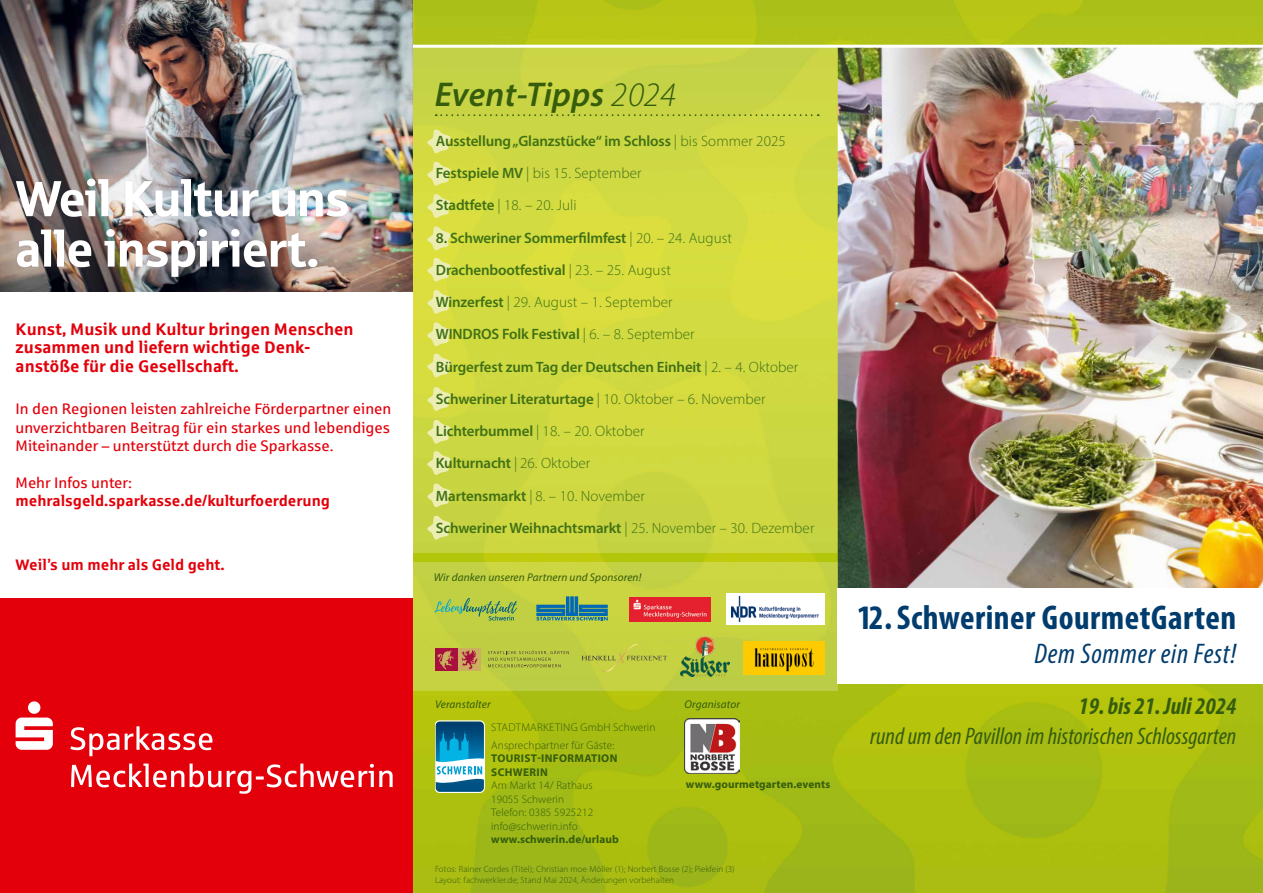
<style>
.page{position:relative;width:1263px;height:893px;background:#fff}
.page>*{position:absolute;margin:0;border:0;box-sizing:border-box;transform-origin:0 0}
.t1{font:50.4px/50.4px "Sparkasse Head";color:#fff}
.t2{font:700 condensed 34.5px "Myriad Pro";letter-spacing:.015em;color:#003c6d}
.t3{font:italic 600 34.5px "Myriad Pro";letter-spacing:.01em;color:#355d0c}
.t4{font:italic condensed 28.5px "Myriad Pro";letter-spacing:.025em;color:#003c6d}
.t5{font:italic condensed 24px "Myriad Pro";color:#355d0c}
.t6{font:italic 700 condensed 24px "Myriad Pro";color:#355d0c}
.t7{font:700 16.8px/18.5px "Sparkasse Rg";color:#e3000b}
.t8{font:15.3px/18.3px "Sparkasse Rg";color:#e3000b;text-align:justify}
.t9{font:700 15.3px "Sparkasse Rg";color:#e3000b}
.t10{font:600 15px/32.2px "Myriad Pro";letter-spacing:-.01em;color:#407115}
.t11{font:300 11.25px/13.5px "Myriad Pro";letter-spacing:.01em;color:#355d0c}
.t12{font:italic 11.25px "Myriad Pro";letter-spacing:.01em;color:#355d0c}
.t13{font:700 11.25px "Myriad Pro";letter-spacing:.01em;color:#355d0c}
.t14{font:700 11.25px/13.5px "Myriad Pro";letter-spacing:.03em;color:#355d0c}
.t15{font:300 9px/10.5px "Myriad Pro";letter-spacing:.01em;color:#355d0c}
.s1{font-weight:300}
</style>
<div class="page">
<img style="left:412px;top:0;width:851px;height:893px">
<div style="left:412px;top:47px;width:426px;height:506px;background:linear-gradient(to right,#cfd842,#d1d941)"></div>
<img style="left:838px;top:48px;width:425px;height:540px">
<div style="left:838px;top:588px;width:425px;height:95px;background:#fff"></div>
<svg style="left:435px;top:720px;width:49px;height:73px"></svg>
<img style="left:684px;top:719px;width:55px;height:55px">
<hr style="left:412px;top:45px;width:851px;height:3px;background:#fff">
<svg style="left:436px;top:114px;width:383px;height:2px"></svg>
<svg style="left:427px;top:354px;width:24px;height:24px"></svg>
<svg style="left:427px;top:483px;width:24px;height:25px"></svg>
<svg style="left:427px;top:322px;width:24px;height:25px"></svg>
<svg style="left:427px;top:451px;width:24px;height:25px"></svg>
<svg style="left:427px;top:129px;width:24px;height:25px"></svg>
<svg style="left:427px;top:162px;width:24px;height:24px"></svg>
<svg style="left:427px;top:194px;width:24px;height:25px"></svg>
<svg style="left:427px;top:226px;width:24px;height:25px"></svg>
<svg style="left:427px;top:258px;width:24px;height:24px"></svg>
<svg style="left:427px;top:290px;width:24px;height:25px"></svg>
<svg style="left:427px;top:420px;width:24px;height:24px"></svg>
<svg style="left:427px;top:387px;width:24px;height:25px"></svg>
<svg style="left:427px;top:516px;width:24px;height:24px"></svg>
<div style="left:412px;top:562px;width:426px;height:129px;background:#c7d242"></div>
<img style="left:629px;top:597px;width:82px;height:24px">
<svg style="left:536px;top:596px;width:72px;height:24px"></svg>
<svg style="left:435px;top:598px;width:82px;height:23px"></svg>
<div style="left:727px;top:593px;width:98px;height:32px;background:#fff"></div>
<img style="left:731px;top:597px;width:88px;height:24px">
<svg style="left:582px;top:644px;width:85px;height:28px"></svg>
<div style="left:435px;top:648px;width:23px;height:23px;background:#a8103e"></div>
<div style="left:458px;top:648px;width:23px;height:23px;background:#cbae60"></div>
<svg style="left:461px;top:650px;width:16px;height:19px"></svg>
<svg style="left:437px;top:651px;width:17px;height:18px"></svg>
<svg style="left:488px;top:650px;width:81px;height:17px"></svg>
<img style="left:743px;top:641px;width:82px;height:33px">
<img style="left:681px;top:636px;width:48px;height:40px">
<img style="left:0;top:0;width:412px;height:893px">
<h1 class="t1" style="left:16px;top:171px;width:335px">Weil Kultur uns alle inspiriert.</h1>
<p class="t7" style="left:16px;top:319px;width:339px">Kunst, Musik und Kultur bringen Menschen zusammen und liefern wichtige Denk&shy;anstöße für die Gesellschaft.</p>
<p class="t8" style="left:16px;top:399px;width:377px">In den Regionen leisten zahlreiche Förderpartner einen unverzichtbaren Beitrag für ein starkes und lebendiges Miteinander – unterstützt durch die Sparkasse.</p>
<p class="t8" style="left:16px;top:473px;width:118px">Mehr Infos unter:</p>
<p class="t9" style="left:16px;top:491px;width:316px">mehralsgeld.sparkasse.de/kulturfoerderung</p>
<p class="t9" style="left:16px;top:555px;width:211px">Weil’s um mehr als Geld geht.</p>
<h2 class="t3" style="left:435px;top:73px;width:243px">Event-Tipps <span class="s1">2024</span></h2>
<p class="t10" style="left:436px;top:124px;width:351px">Ausstellung „Glanzstücke“ im Schloss <span class="s1">| bis Sommer 2025<br></span>Festspiele MV <span class="s1">| bis 15. September<br></span>Stadtfete <span class="s1">| 18. – 20. Juli</span></p>
<p class="t10" style="left:436px;top:221px;width:380px">8. Schweriner Sommerfilmfest <span class="s1">| 20. – 24. August </span>Drachenbootfestival <span class="s1">| 23. – 25. August<br></span>Winzerfest <span class="s1">| 29. August – 1. September<br></span>WINDROS Folk Festival <span class="s1">| 6. – 8. September<br></span>Bürgerfest zum Tag der Deutschen Einheit <span class="s1">| 2. – 4. Oktober </span>Schweriner Literaturtage <span class="s1">| 10. Oktober – 6. November </span>Lichterbummel <span class="s1">| 18. – 20. Oktober<br></span>Kulturnacht <span class="s1">| 26. Oktober<br></span>Martensmarkt <span class="s1">| 8. – 10. November<br></span>Schweriner Weihnachtsmarkt <span class="s1">| 25. November – 30. Dezember</span></p>
<p class="t12" style="left:434px;top:570px;width:209px">Wir danken unseren Partnern und Sponsoren!</p>
<p class="t12" style="left:435px;top:698px;width:57px">Veranstalter</p>
<p class="t11" style="left:491px;top:718px;width:166px;line-height:18px">STADTMARKETING GmbH Schwerin<br>Ansprechpartner für Gäste:</p>
<p class="t14" style="left:491px;top:751px;width:128px">TOURIST-INFORMATION<br>SCHWERIN</p>
<p class="t11" style="left:491px;top:778px;width:104px">Am Markt 14/ Rathaus<br>19055 Schwerin<br>Telefon: 0385 5925212 info@schwerin.info</p>
<p class="t13" style="left:491px;top:832px;width:129px">www.schwerin.de/urlaub</p>
<p class="t12" style="left:684px;top:698px;width:57px">Organisator</p>
<p class="t13" style="left:686px;top:776px;width:146px">www.gourmetgarten.events</p>
<p class="t15" style="left:435px;top:864px;width:301px">Fotos: Rainer Cordes (Titel); Christian moe Möller (1); Norbert Bosse (2); Piekfein (3)<br>Layout: fachwerkler.de; Stand Mai 2024, Änderungen vorbehalten</p>
<h2 class="t2" style="left:857px;top:596px;width:381px">12. Schweriner GourmetGarten</h2>
<h3 class="t4" style="left:1035px;top:636px;width:203px">Dem Sommer ein Fest!</h3>
<h3 class="t6" style="left:1078px;top:691px;width:159px">19. bis 21. Juli 2024</h3>
<h3 class="t5" style="left:870px;top:722px;width:367px">rund um den Pavillon im historischen Schlossgarten</h3>
</div>
